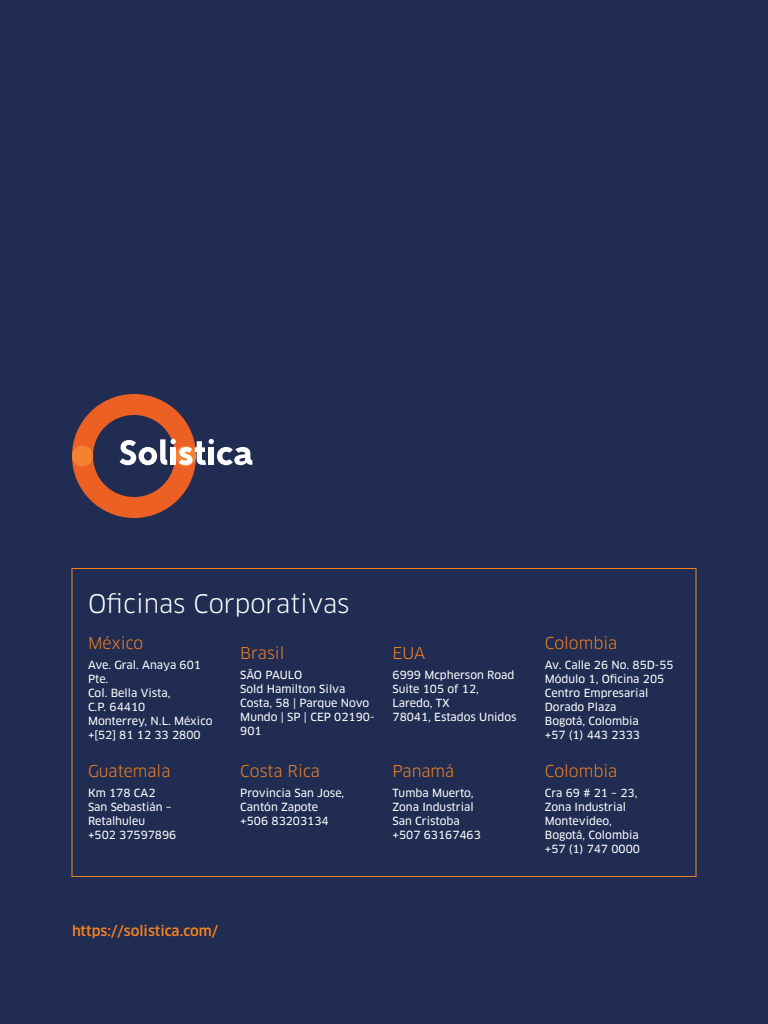
<style>
.page{position:relative;width:768px;height:1024px;background:#202c52}
.page>*{position:absolute;margin:0;border:0;box-sizing:border-box;transform-origin:0 0}
.t1{font:25px "Clan OT";color:#fff}
.t2{font:16px "Clan OT";color:#f58221}
.t3{font:500 14px "Clan OT";color:#f58221}
.t4{font:11px/14px "Clan OT News";color:#fff}
</style>
<div class="page">
<svg style="left:72px;top:394px;width:180px;height:124px"></svg>
<h1 class="t1" style="left:88px;top:589px;width:263px">Oficinas Corporativas</h1>
<h2 class="t2" style="left:88px;top:633px;width:57px">México</h2>
<p class="t4" style="left:88px;top:658px;width:126px">Ave. Gral. Anaya 601<br>Pte.<br>Col. Bella Vista,<br>C.P. 64410<br>Monterrey, N.L. México +[52] 81 12 33 2800</p>
<h2 class="t2" style="left:88px;top:761px;width:84px">Guatemala</h2>
<p class="t4" style="left:88px;top:786px;width:90px">Km 178 CA2<br>San Sebastián –<br>Retalhuleu<br>+502 37597896</p>
<h2 class="t2" style="left:240px;top:643px;width:46px">Brasil</h2>
<p class="t4" style="left:240px;top:668px;width:136px">SÃO PAULO<br>Sold Hamilton Silva<br>Costa, 58 | Parque Novo<br>Mundo | SP | CEP 02190-<br>901</p>
<h2 class="t2" style="left:240px;top:761px;width:81px">Costa Rica</h2>
<p class="t4" style="left:240px;top:786px;width:106px">Provincia San Jose,<br>Cantón Zapote +506 83203134</p>
<h2 class="t2" style="left:393px;top:643px;width:34px">EUA</h2>
<p class="t4" style="left:393px;top:668px;width:126px">6999 Mcpherson Road<br>Suite 105 of 12,<br>Laredo, TX<br>78041, Estados Unidos</p>
<h2 class="t2" style="left:393px;top:761px;width:63px">Panamá</h2>
<p class="t4" style="left:393px;top:786px;width:90px">Tumba Muerto,<br>Zona Industrial<br>San Cristoba +507 63167463</p>
<p class="t3" style="left:72px;top:923px;width:148px">https://solistica.com/</p>
<h2 class="t2" style="left:545px;top:633px;width:74px">Colombia</h2>
<p class="t4" style="left:545px;top:658px;width:130px">Av. Calle 26 No. 85D-55<br>Módulo 1, Oficina 205<br>Centro Empresarial<br>Dorado Plaza<br>Bogotá, Colombia<br>+57 (1) 443 2333</p>
<h2 class="t2" style="left:545px;top:761px;width:74px">Colombia</h2>
<p class="t4" style="left:545px;top:786px;width:97px">Cra 69 # 21 – 23,<br>Zona Industrial<br>Montevideo,<br>Bogotá, Colombia +57 (1) 747 0000</p>
</div>
